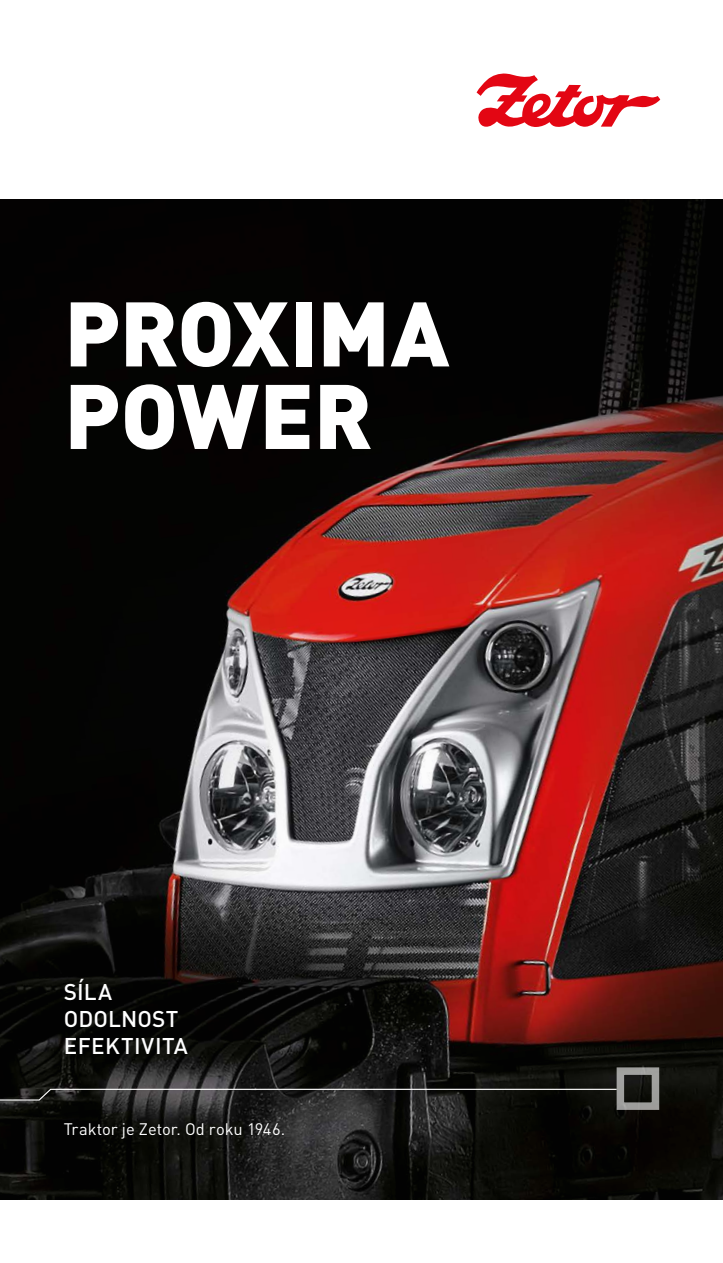
<style>
.page{position:relative;width:723px;height:1263px;background:#fff}
.page>*{position:absolute;margin:0;border:0;box-sizing:border-box;transform-origin:0 0}
.t1{font:900 90px/82.5px "DIN Pro";letter-spacing:-.005em;color:#fff}
.t2{font:500 22.5px/27px "DIN Pro";letter-spacing:.01em;color:#fff}
.t3{font:16.5px "DIN Pro";color:#fff}
</style>
<div class="page">
<img style="left:0;top:200px;width:723px;height:999px">
<svg style="left:0;top:1088px;width:616px;height:13px;background:#363534"></svg>
<svg style="left:476px;top:73px;width:184px;height:54px"></svg>
<h1 class="t1" style="left:64px;top:289px;width:310px">PROXIMA<br>POWER</h1>
<h2 class="t2" style="left:64px;top:977px;width:126px">SÍLA<br>ODOLNOST<br>EFEKTIVITA</h2>
<p class="t3" style="left:64px;top:1118px;width:223px">Traktor je Zetor. Od roku 1946.</p>
</div>
